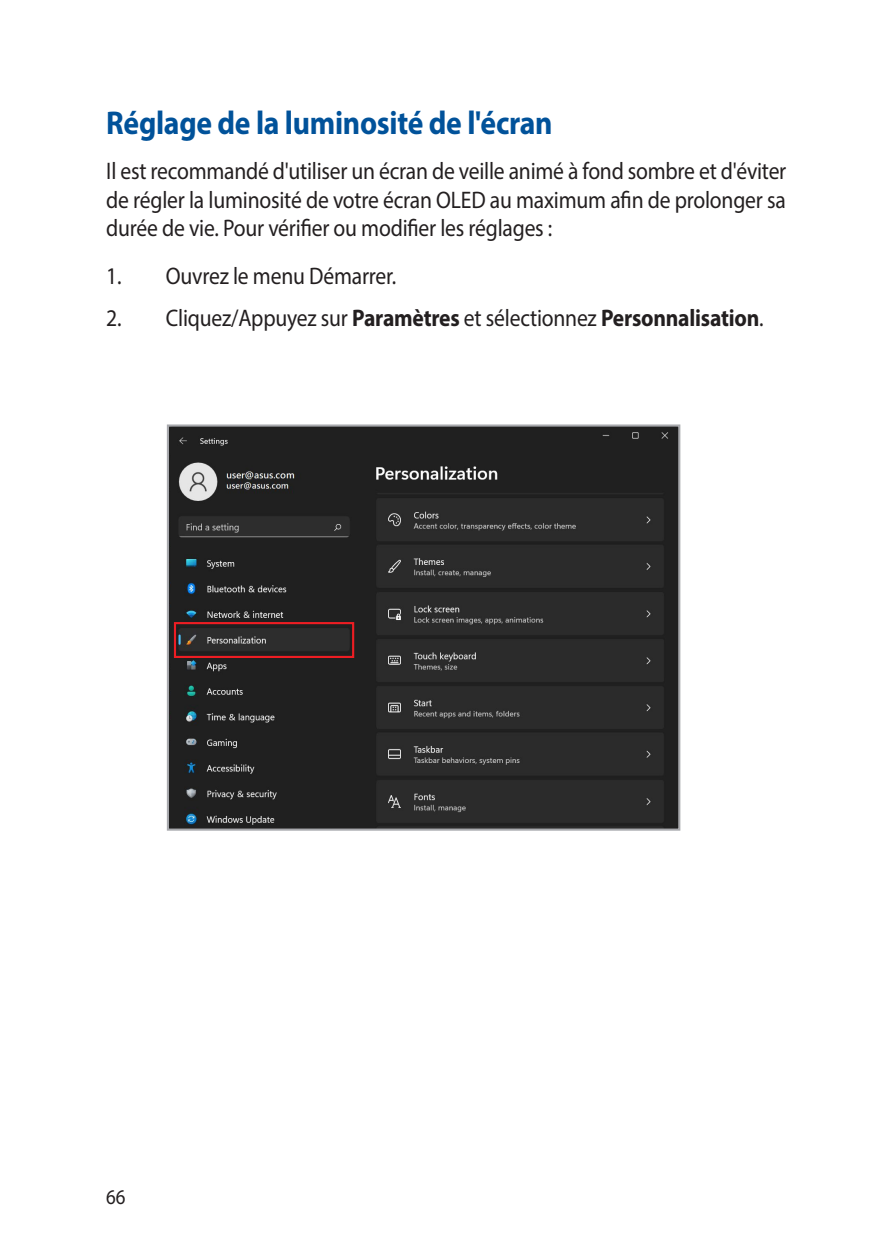
<style>
.page{position:relative;width:893px;height:1259px;background:#fff}
.page>*{position:absolute;margin:0;border:0;box-sizing:border-box;transform-origin:0 0}
.t1{font:700 33px "Myriad Pro";letter-spacing:-.01em;color:#01529a;scale:.9 1}
.t2{font:24px/28.8px "Myriad Pro";letter-spacing:-.01em;color:#231f20;text-align:justify;scale:.9 1}
.t3{font:21px "Myriad Pro";color:#231f20;scale:.9 1}
.s1{font-weight:700}
</style>
<div class="page">
<img style="left:170px;top:427px;width:507px;height:400px">
<div style="left:167px;top:424px;width:513px;height:406px;border:2px solid #a8a9ad"></div>
<div style="left:174px;top:622px;width:180px;height:36px;border:2px solid #ee1d23"></div>
<h1 class="t1" style="left:106px;top:101px;width:497px">Réglage de la luminosité de l'écran</h1>
<p class="t2" style="left:106px;top:156px;width:757px">Il est recommandé d'utiliser un écran de veille animé à fond sombre et d'éviter de régler la luminosité de votre écran OLED au maximum afin de prolonger sa durée de vie. Pour vérifier ou modifier les réglages :</p>
<p class="t2" style="left:106px;top:261px;width:324px">1. Ouvrez le menu Démarrer.</p>
<p class="t2" style="left:106px;top:303px;width:732px">2. Cliquez/Appuyez sur <span class="s1">Paramètres</span> et sélectionnez <span class="s1">Personnalisation</span>.</p>
<p class="t3" style="left:106px;top:1184px;width:23px">66</p>
</div>
